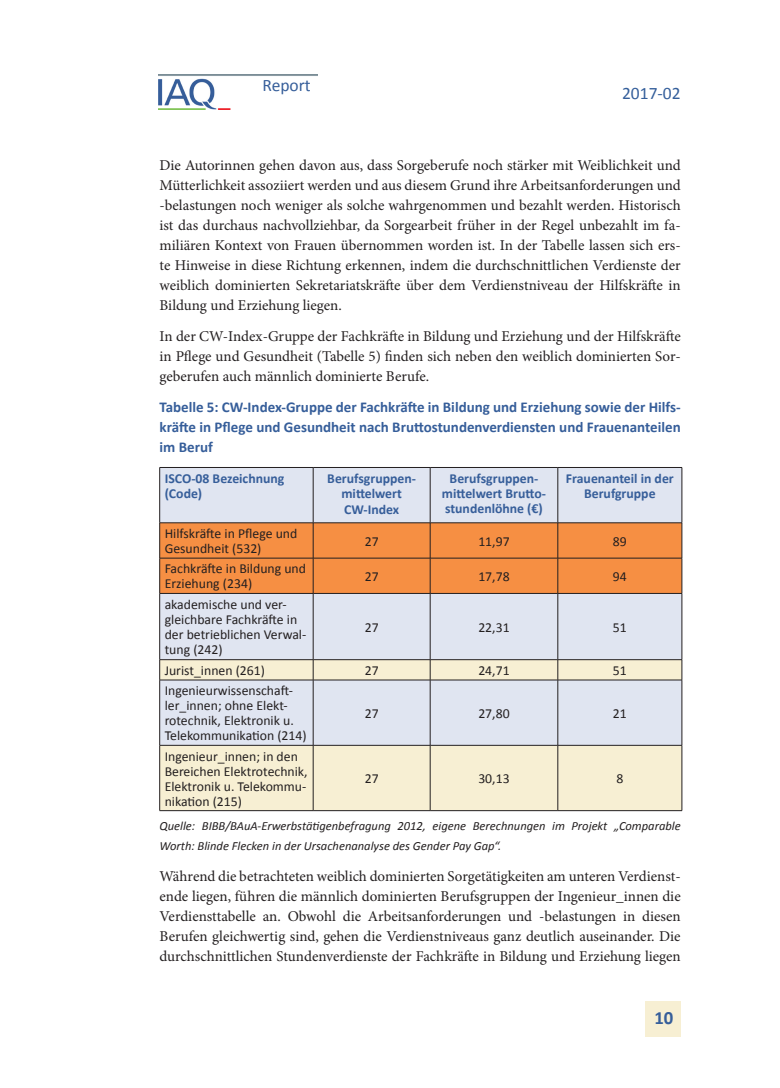
<style>
.page{position:relative;width:780px;height:1088px;background:#fff}
.page>*{position:absolute;margin:0;border:0;box-sizing:border-box;transform-origin:0 0}
.t1{font:700 18.75px "Calibri";color:#365e9a}
.t2{font:17.5px "Calibri";color:#355f9b}
.t3{font:17.5px "Calibri";color:#365e9a}
.t4{font:15px/20px "Minion Pro";color:#231f20;text-align:justify}
.t5{font:700 15px/20px "Calibri";color:#365e9a;text-align:justify}
.t6{font:13.75px/15px "Calibri";color:#231f20}
.t7{font:700 13.75px/15px "Calibri";color:#365e9a;text-align:center}
.t8{font:italic 12.5px/20px "Calibri";color:#231f20}
</style>
<div class="page">
<img style="left:159px;top:74px;width:158px;height:36px">
<div style="left:645px;top:1001px;width:35px;height:35px;background:#f7efd3"></div>
<div style="left:160px;top:468px;width:521px;height:191px;background:#e0e5f1"></div>
<div style="left:160px;top:523px;width:521px;height:70px;background:#f68f43"></div>
<div style="left:160px;top:746px;width:521px;height:64px;background:#f7efd3"></div>
<hr style="left:159px;top:467px;width:154px;height:1px;background:#231f20">
<hr style="left:159px;top:468px;width:1px;height:55px;background:#231f20">
<hr style="left:313px;top:467px;width:117px;height:1px;background:#231f20">
<hr style="left:313px;top:468px;width:1px;height:55px;background:#231f20">
<hr style="left:430px;top:467px;width:127px;height:1px;background:#231f20">
<hr style="left:430px;top:468px;width:1px;height:55px;background:#231f20">
<hr style="left:557px;top:467px;width:125px;height:1px;background:#231f20">
<hr style="left:557px;top:468px;width:1px;height:55px;background:#231f20">
<hr style="left:681px;top:468px;width:1px;height:55px;background:#231f20">
<hr style="left:159px;top:522px;width:154px;height:1px;background:#231f20">
<hr style="left:159px;top:523px;width:1px;height:35px;background:#231f20">
<hr style="left:313px;top:522px;width:117px;height:1px;background:#231f20">
<hr style="left:313px;top:523px;width:1px;height:35px;background:#231f20">
<hr style="left:430px;top:522px;width:127px;height:1px;background:#231f20">
<hr style="left:430px;top:523px;width:1px;height:35px;background:#231f20">
<hr style="left:557px;top:522px;width:125px;height:1px;background:#231f20">
<hr style="left:557px;top:523px;width:1px;height:35px;background:#231f20">
<hr style="left:681px;top:523px;width:1px;height:35px;background:#231f20">
<hr style="left:159px;top:558px;width:154px;height:1px;background:#231f20">
<hr style="left:159px;top:558px;width:1px;height:35px;background:#231f20">
<hr style="left:313px;top:558px;width:117px;height:1px;background:#231f20">
<hr style="left:313px;top:558px;width:1px;height:35px;background:#231f20">
<hr style="left:430px;top:558px;width:127px;height:1px;background:#231f20">
<hr style="left:430px;top:558px;width:1px;height:35px;background:#231f20">
<hr style="left:557px;top:558px;width:125px;height:1px;background:#231f20">
<hr style="left:557px;top:558px;width:1px;height:35px;background:#231f20">
<hr style="left:681px;top:558px;width:1px;height:35px;background:#231f20">
<hr style="left:159px;top:593px;width:154px;height:1px;background:#231f20">
<hr style="left:159px;top:593px;width:1px;height:66px;background:#231f20">
<hr style="left:313px;top:593px;width:117px;height:1px;background:#231f20">
<hr style="left:313px;top:593px;width:1px;height:66px;background:#231f20">
<hr style="left:430px;top:593px;width:127px;height:1px;background:#231f20">
<hr style="left:430px;top:593px;width:1px;height:66px;background:#231f20">
<hr style="left:557px;top:593px;width:125px;height:1px;background:#231f20">
<hr style="left:557px;top:593px;width:1px;height:66px;background:#231f20">
<hr style="left:681px;top:593px;width:1px;height:66px;background:#231f20">
<hr style="left:159px;top:659px;width:154px;height:1px;background:#231f20">
<hr style="left:313px;top:659px;width:117px;height:1px;background:#231f20">
<hr style="left:430px;top:659px;width:127px;height:1px;background:#231f20">
<hr style="left:557px;top:659px;width:125px;height:1px;background:#231f20">
<svg style="left:159px;top:660px;width:523px;height:85px;background:#e2e4e7"></svg>
<hr style="left:159px;top:680px;width:154px;height:1px;background:#231f20">
<hr style="left:159px;top:680px;width:1px;height:65px;background:#231f20">
<hr style="left:313px;top:680px;width:117px;height:1px;background:#231f20">
<hr style="left:313px;top:680px;width:1px;height:65px;background:#231f20">
<hr style="left:430px;top:680px;width:127px;height:1px;background:#231f20">
<hr style="left:430px;top:680px;width:1px;height:65px;background:#231f20">
<hr style="left:557px;top:680px;width:125px;height:1px;background:#231f20">
<hr style="left:557px;top:680px;width:1px;height:65px;background:#231f20">
<hr style="left:681px;top:680px;width:1px;height:65px;background:#231f20">
<hr style="left:159px;top:745px;width:154px;height:1px;background:#231f20">
<hr style="left:159px;top:745px;width:1px;height:65px;background:#231f20">
<hr style="left:313px;top:745px;width:117px;height:1px;background:#231f20">
<hr style="left:313px;top:745px;width:1px;height:65px;background:#231f20">
<hr style="left:430px;top:745px;width:127px;height:1px;background:#231f20">
<hr style="left:430px;top:745px;width:1px;height:65px;background:#231f20">
<hr style="left:557px;top:745px;width:125px;height:1px;background:#231f20">
<hr style="left:557px;top:745px;width:1px;height:65px;background:#231f20">
<hr style="left:681px;top:745px;width:1px;height:65px;background:#231f20">
<hr style="left:159px;top:810px;width:154px;height:1px;background:#231f20">
<hr style="left:313px;top:810px;width:117px;height:1px;background:#231f20">
<hr style="left:430px;top:810px;width:127px;height:1px;background:#231f20">
<hr style="left:557px;top:810px;width:125px;height:1px;background:#231f20">
<p class="t3" style="left:262px;top:74px;width:50px">Report</p>
<p class="t2" style="left:622px;top:82px;width:60px">2017-02</p>
<p class="t4" style="left:159px;top:156px;width:522px">Die Autorinnen gehen davon aus, dass Sorgeberufe noch stärker mit Weiblichkeit und Mütterlichkeit assoziiert werden und aus diesem Grund ihre Arbeitsanforderungen und -belastungen noch weniger als solche wahrgenommen und bezahlt werden. Historisch ist das durchaus nachvollziehbar, da Sorgearbeit früher in der Regel unbezahlt im fa&shy;miliären Kontext von Frauen übernommen worden ist. In der Tabelle lassen sich ers&shy;te Hinweise in diese Richtung erkennen, indem die durchschnittlichen Verdienste der weiblich dominierten Sekretariatskräfte über dem Verdienstniveau der Hilfskräfte in Bildung und Erziehung liegen.</p>
<p class="t4" style="left:159px;top:326px;width:522px">In der CW-Index-Gruppe der Fachkräfte in Bildung und Erziehung und der Hilfskräfte in Pflege und Gesundheit (Tabelle 5) finden sich neben den weiblich dominierten Sor&shy;geberufen auch männlich dominierte Berufe.</p>
<p class="t5" style="left:159px;top:397px;width:522px">Tabelle 5: CW-Index-Gruppe der Fachkräfte in Bildung und Erziehung sowie der Hilfs&shy;kräfte in Pflege und Gesundheit nach Bruttostundenverdiensten und Frauenanteilen im Beruf</p>
<p class="t7" style="left:165px;top:471px;width:121px;text-align:left">ISCO-08 Bezeichnung (Code)</p>
<p class="t7" style="left:327px;top:471px;width:90px">Berufsgruppen&shy;mittelwert</p>
<p class="t7" style="left:344px;top:502px;width:56px">CW-Index</p>
<p class="t7" style="left:442px;top:471px;width:106px">Berufsgruppen&shy;mittelwert Brutto&shy;stundenlöhne (€)</p>
<p class="t7" style="left:566px;top:471px;width:109px">Frauenanteil in der<br>Berufgruppe</p>
<p class="t6" style="left:165px;top:526px;width:134px">Hilfskräfte in Pflege und<br>Gesundheit (532)</p>
<p class="t6" style="left:364px;top:534px;width:15px">27</p>
<p class="t6" style="left:478px;top:534px;width:33px">11,97</p>
<p class="t6" style="left:613px;top:534px;width:15px">89</p>
<p class="t6" style="left:165px;top:561px;width:143px">Fachkräfte in Bildung und<br>Erziehung (234)</p>
<p class="t6" style="left:364px;top:569px;width:15px">27</p>
<p class="t6" style="left:478px;top:569px;width:33px">17,78</p>
<p class="t6" style="left:613px;top:569px;width:15px">94</p>
<p class="t6" style="left:165px;top:597px;width:143px">akademische und ver&shy;gleichbare Fachkräfte in der betrieblichen Verwal&shy;tung (242)</p>
<p class="t6" style="left:364px;top:620px;width:15px">27</p>
<p class="t6" style="left:478px;top:620px;width:33px">22,31</p>
<p class="t6" style="left:613px;top:620px;width:15px">51</p>
<p class="t6" style="left:165px;top:663px;width:102px">Jurist_innen (261)</p>
<p class="t6" style="left:364px;top:663px;width:15px">27</p>
<p class="t6" style="left:478px;top:663px;width:33px">24,71</p>
<p class="t6" style="left:613px;top:663px;width:15px">51</p>
<p class="t6" style="left:165px;top:683px;width:143px">Ingenieurwissenschaft&shy;ler_innen; ohne Elekt&shy;rotechnik, Elektronik u.<br>Telekommunikation (214)</p>
<p class="t6" style="left:364px;top:706px;width:15px">27</p>
<p class="t6" style="left:478px;top:706px;width:33px">27,80</p>
<p class="t6" style="left:613px;top:706px;width:15px">21</p>
<p class="t6" style="left:165px;top:748px;width:144px">Ingenieur_innen; in den<br>Bereichen Elektrotechnik,<br>Elektronik u. Telekommu&shy;nikation (215)</p>
<p class="t6" style="left:364px;top:771px;width:15px">27</p>
<p class="t6" style="left:478px;top:771px;width:33px">30,13</p>
<p class="t6" style="left:616px;top:771px;width:8px">8</p>
<p class="t8" style="left:159px;top:815px;width:522px">Quelle: BIBB/BAuA-Erwerbstätigenbefragung 2012, eigene Berechnungen im Projekt „Comparable<br>Worth: Blinde Flecken in der Ursachenanalyse des Gender Pay Gap“.</p>
<p class="t4" style="left:159px;top:866px;width:522px">Während die betrachteten weiblich dominierten Sorgetätigkeiten am unteren Verdienst&shy;ende liegen, führen die männlich dominierten Berufsgruppen der Ingenieur_innen die Verdiensttabelle an. Obwohl die Arbeitsanforderungen und -belastungen in diesen Berufen gleichwertig sind, gehen die Verdienstniveaus ganz deutlich auseinander. Die durchschnittlichen Stundenverdienste der Fachkräfte in Bildung und Erziehung liegen</p>
<p class="t1" style="left:654px;top:1006px;width:21px">10</p>
</div>
